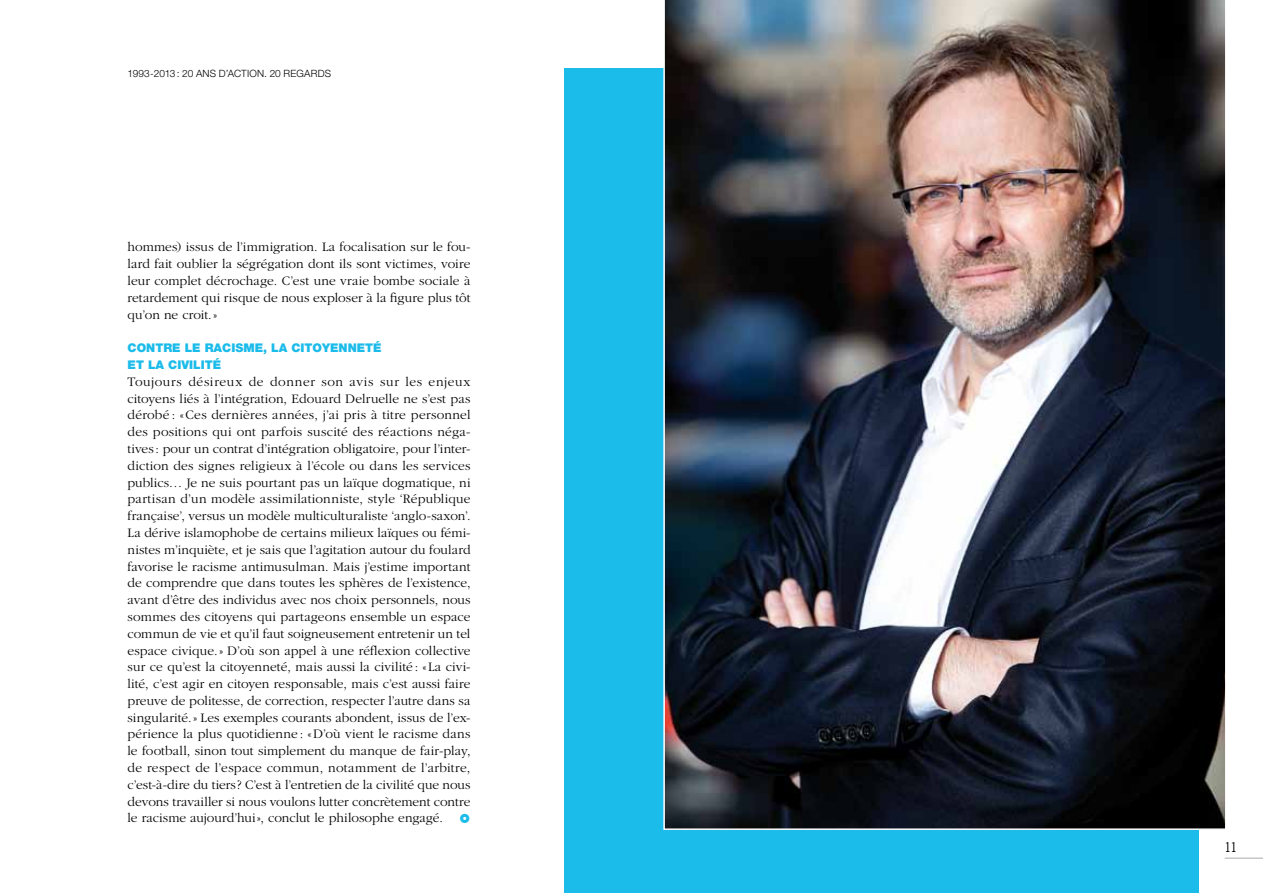
<style>
.page{position:relative;width:1263px;height:893px;background:#fff}
.page>*{position:absolute;margin:0;border:0;box-sizing:border-box;transform-origin:0 0}
.t1{font:300 13.5px/16.8px "ITC Garamond Std";color:#000;text-align:justify}
.t2{font:13.5px "Trade Gothic LT Std Cn 18";color:#000}
.t3{font:900 12px "Helvetica Neue";color:#1bbbea}
.t4{font:900 12px "Helvetica Neue";letter-spacing:.045em;color:#1bbbea}
.t5{font:300 10.05px "Helvetica Neue";letter-spacing:.02em;color:#000}
</style>
<div class="page">
<hr style="left:1225px;top:857px;width:38px;height:2px;background:#c6c7c8">
<div style="left:565px;top:68px;width:634px;height:825px;background:#1bbbea"></div>
<img style="left:663px;top:0;width:563px;height:830px">
<p class="t5" style="left:128px;top:67px;width:108px">1993-2013: 20 ANS D’ACT</p>
<p class="t5" style="left:247px;top:67px;width:65px">ION. 20 REGARD</p>
<p class="t5" style="left:325px;top:67px;width:8px">S</p>
<p class="t1" style="left:128px;top:239px;width:345px">hommes) issus de l’immigration. La focalisation sur le fou&shy;lard fait oublier la ségrégation dont ils sont victimes, voire leur complet décrochage. C’est une vraie bombe sociale à retardement qui risque de nous exploser à la figure plus tôt qu’on ne croit.»</p>
<p class="t3" style="left:128px;top:341px;width:87px">CONTRE LE RAC</p>
<p class="t3" style="left:231px;top:341px;width:152px">ISME, LA CITOYENNETÉ</p>
<p class="t4" style="left:128px;top:358px;width:95px">ET LA CIVILITÉ</p>
<p class="t1" style="left:128px;top:373px;width:345px">Toujours désireux de donner son avis sur les enjeux citoyens liés à l’intégration, Edouard Delruelle ne s’est pas dérobé : « Ces dernières années, j’ai pris à titre personnel des positions qui ont parfois suscité des réactions néga&shy;tives : pour un contrat d’intégration obligatoire, pour l’inter&shy;diction des signes religieux à l’école ou dans les services publics… Je ne suis pourtant pas un laïque dogmatique, ni partisan d’un modèle assimilationniste, style ‘République française’, versus un modèle multiculturaliste ‘anglo-saxon’.<br>La dérive islamophobe de certains milieux laïques ou fémi&shy;nistes m’inquiète, et je sais que l’agitation autour du foulard favorise le racisme antimusulman. Mais j’estime important de comprendre que dans toutes les sphères de l’existence, avant d’être des individus avec nos choix personnels, nous sommes des citoyens qui partageons ensemble un espace commun de vie et qu’il faut soigneusement entretenir un tel espace civique. » D’où son appel à une réflexion collective sur ce qu’est la citoyenneté, mais aussi la civilité : « La civi&shy;lité, c’est agir en citoyen responsable, mais c’est aussi faire preuve de politesse, de correction, respecter l’autre dans sa singularité.» Les exemples courants abondent, issus de l’ex&shy;périence la plus quotidienne : «D’où vient le racisme dans le football, sinon tout simplement du manque de fair-play, de respect de l’espace commun, notamment de l’arbitre, c’est-à-dire du tiers ? C’est à l’entretien de la civilité que nous devons travailler si nous voulons lutter concrètement contre le racisme aujourd’hui», conclut le philosophe engagé.</p>
<p class="t2" style="left:1225px;top:839px;width:13px">11</p>
</div>
